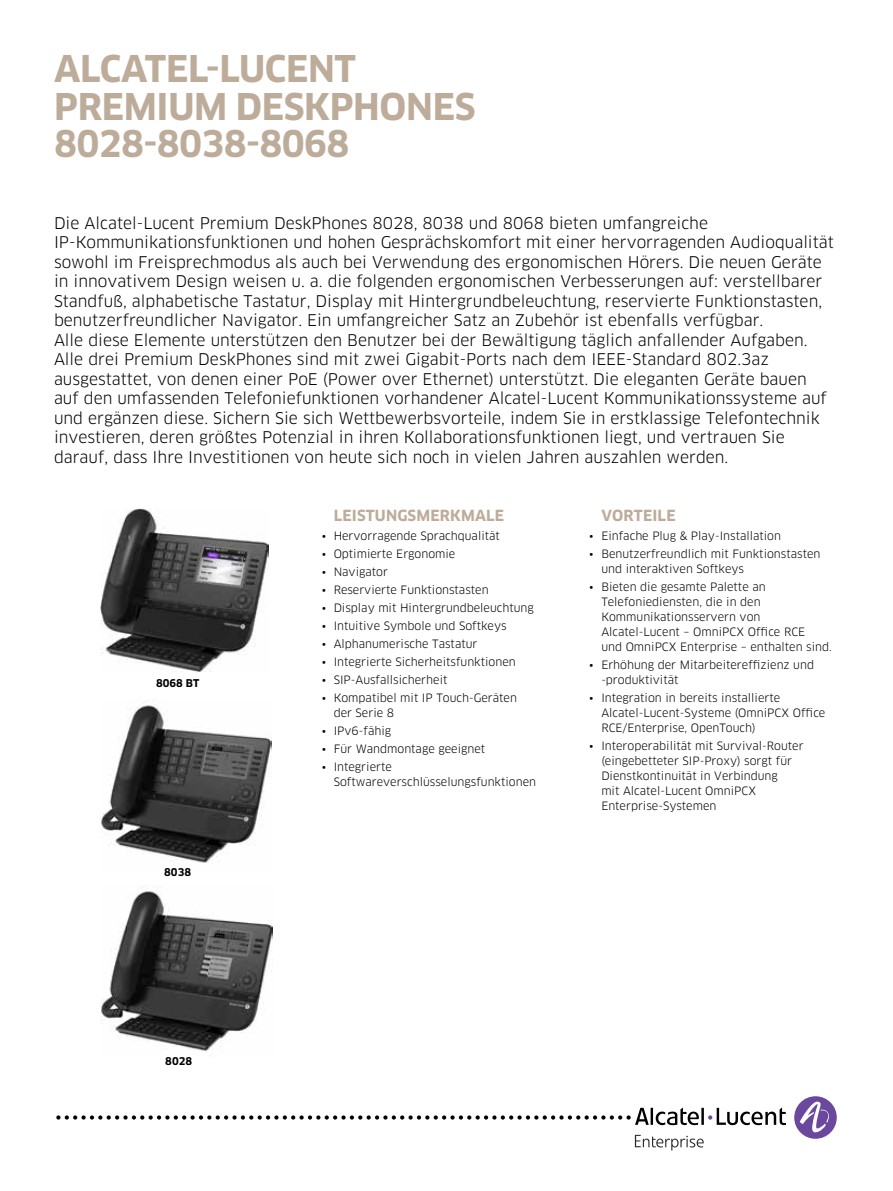
<style>
.page{position:relative;width:893px;height:1191px;background:#fff}
.page>*{position:absolute;margin:0;border:0;box-sizing:border-box;transform-origin:0 0}
.t1{font:700 36px/37.5px "Clan OT";letter-spacing:-.01em;color:#bdac9a}
.t2{font:15.75px/19.5px "Clan OT";color:#000}
.t3{font:700 15px "Clan OT";letter-spacing:.01em;color:#bdac9a}
.t4{font:11.25px/15px "Clan OT";color:#000}
.t5{font:700 10.5px "Clan OT";color:#000}
</style>
<div class="page">
<div style="left:794px;top:1096px;width:43px;height:42px;background:#6b489d;border-radius:50%"></div>
<svg style="left:800px;top:1101px;width:32px;height:32px"></svg>
<svg style="left:56px;top:1107px;width:730px;height:18px"></svg>
<svg style="left:635px;top:1134px;width:69px;height:16px"></svg>
<img style="left:102px;top:887px;width:171px;height:164px">
<img style="left:101px;top:699px;width:171px;height:164px">
<img style="left:100px;top:509px;width:169px;height:163px">
<h1 class="t1" style="left:54px;top:51px;width:423px">ALCATEL‑LUCENT<br>PREMIUM DESKPHONES<br>8028-8038-8068</h1>
<p class="t2" style="left:54px;top:213px;width:781px">Die Alcatel‑Lucent Premium DeskPhones 8028, 8038 und 8068 bieten umfangreiche<br>IP- Kommunikationsfunktionen und hohen Gesprächskomfort mit einer hervorragenden Audioqualität sowohl im Freisprechmodus als auch bei Verwendung des ergonomischen Hörers. Die neuen Geräte in innovativem Design weisen u. a. die folgenden ergonomischen Verbesserungen auf: verstellbarer Standfuß, alphabetische Tastatur, Display mit Hintergrundbeleuchtung, reservierte Funktionstasten, benutzerfreundlicher Navigator. Ein umfangreicher Satz an Zubehör ist ebenfalls verfügbar.<br>Alle diese Elemente unterstützen den Benutzer bei der Bewältigung täglich anfallender Aufgaben.<br>Alle drei Premium DeskPhones sind mit zwei Gigabit- Ports nach dem IEEE-Standard 802.3az ausgestattet, von denen einer PoE (Power over Ethernet) unterstützt. Die eleganten Geräte bauen auf den umfassenden Telefoniefunktionen vorhandener Alcatel‑Lucent Kommunikationssysteme auf und ergänzen diese. Sichern Sie sich Wettbewerbsvorteile, indem Sie in erstklassige Telefontechnik investieren, deren größtes Potenzial in ihren Kollaborationsfunktionen liegt, und vertrauen Sie darauf, dass Ihre Investitionen von heute sich noch in vielen Jahren auszahlen werden.</p>
<p class="t5" style="left:156px;top:677px;width:44px">8068 BT</p>
<p class="t5" style="left:164px;top:866px;width:28px">8038</p>
<p class="t5" style="left:165px;top:1055px;width:28px">8028</p>
<p class="t3" style="left:334px;top:506px;width:172px">LEISTUNGSMERKMALE</p>
<p class="t4" style="left:322px;top:528px;width:180px">• Hervorragende Sprachqualität</p>
<p class="t4" style="left:322px;top:546px;width:135px">• Optimierte Ergonomie</p>
<p class="t4" style="left:322px;top:564px;width:68px">• Navigator</p>
<p class="t4" style="left:322px;top:582px;width:168px">• Reservierte Funktionstasten</p>
<p class="t4" style="left:322px;top:600px;width:214px">• Display mit Hintergrundbeleuchtung</p>
<p class="t4" style="left:322px;top:618px;width:186px">• Intuitive Symbole und Softkeys</p>
<p class="t4" style="left:322px;top:636px;width:157px">• Alphanumerische Tastatur</p>
<p class="t4" style="left:322px;top:654px;width:196px">• Integrierte Sicherheitsfunktionen</p>
<p class="t4" style="left:322px;top:672px;width:127px">• SIP-Ausfallsicherheit</p>
<p class="t4" style="left:334px;top:690px;width:185px;text-indent:-12px">• Kompatibel mit IP Touch-Geräten der Serie 8</p>
<p class="t4" style="left:322px;top:723px;width:71px">• IPv6-fähig</p>
<p class="t4" style="left:322px;top:741px;width:165px">• Für Wandmontage geeignet</p>
<p class="t4" style="left:334px;top:759px;width:204px;text-indent:-12px">• Integrierte<br>Softwareverschlüsselungsfunktionen</p>
<p class="t3" style="left:601px;top:506px;width:76px">VORTEILE</p>
<p class="t4" style="left:589px;top:528px;width:193px">• Einfache Plug &amp; Play-Installation</p>
<p class="t4" style="left:601px;top:546px;width:221px;text-indent:-12px">• Benutzerfreundlich mit Funktionstasten und interaktiven Softkeys</p>
<p class="t4" style="left:601px;top:579px;width:232px;text-indent:-12px">• Bieten die gesamte Palette an Telefoniediensten, die in den Kommunikationsservern von Alcatel-Lucent – OmniPCX Office RCE<br>und OmniPCX Enterprise – enthalten sind.</p>
<p class="t4" style="left:601px;top:657px;width:214px;text-indent:-12px">• Erhöhung der Mitarbeitereffizienz und -produktivität</p>
<p class="t4" style="left:601px;top:690px;width:226px;text-indent:-12px">• Integration in bereits installierte<br>Alcatel‑ Lucent-Systeme (OmniPCX Office<br>RCE/Enterprise, OpenTouch)</p>
<p class="t4" style="left:601px;top:738px;width:204px;text-indent:-12px">• Interoperabilität mit Survival-Router (eingebetteter SIP- Proxy) sorgt für Dienstkontinuität in Verbindung<br>mit Alcatel‑ Lucent OmniPCX Enterprise-Systemen</p>
</div>
